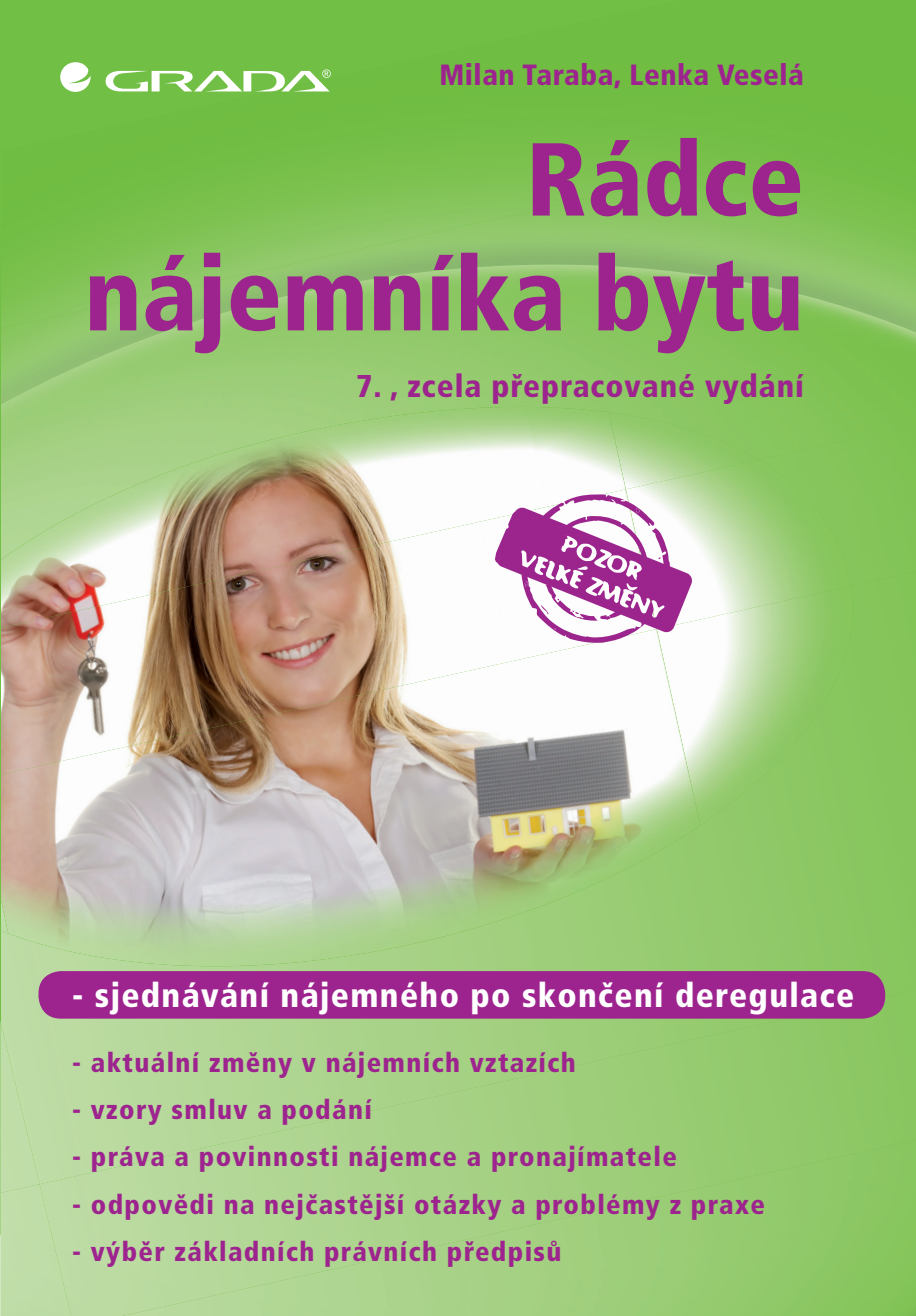
<style>
.page{position:relative;width:916px;height:1316px;background:#fff}
.page>*{position:absolute;margin:0;border:0;box-sizing:border-box;transform-origin:0 0}
.t1{font:900 condensed 103.5px/114.8px "Frutiger CE";color:#9d248e;text-align:right}
.t2{font:900 condensed 33.75px "Frutiger CE";letter-spacing:.04em;color:#fff}
.t3{font:900 condensed 31.5px "Frutiger CE";letter-spacing:.03em;color:#9d248e}
.t4{font:900 condensed 29.25px "Frutiger CE";letter-spacing:.02em;color:#9d248e}
.t5{font:900 condensed 27px "Frutiger CE";letter-spacing:.05em;color:#9d248e}
</style>
<div class="page">
<div style="left:1px;top:0;width:914px;height:121px;background:#71bd43"></div>
<img style="left:1px;top:121px;width:914px;height:143px">
<img style="left:1px;top:264px;width:914px;height:156px">
<img style="left:74px;top:1000px;width:841px;height:315px">
<div style="left:759px;top:420px;width:156px;height:146px;background:#83c458"></div>
<div style="left:850px;top:566px;width:65px;height:434px;background:#86c55b"></div>
<div style="left:799px;top:665px;width:76px;height:352px;background:#8bc762"></div>
<div style="left:1px;top:966px;width:188px;height:218px;background:#bbdba1"></div>
<div style="left:700px;top:825px;width:99px;height:209px;background:#90c969"></div>
<img style="left:144px;top:833px;width:579px;height:319px">
<img style="left:626px;top:407px;width:133px;height:53px">
<img style="left:626px;top:460px;width:224px;height:126px">
<img style="left:694px;top:586px;width:170px;height:239px">
<img style="left:1px;top:407px;width:519px;height:114px">
<img style="left:520px;top:407px;width:106px;height:82px">
<img style="left:1px;top:521px;width:477px;height:174px">
<img style="left:479px;top:489px;width:178px;height:94px">
<img style="left:1px;top:695px;width:352px;height:271px">
<img style="left:353px;top:629px;width:345px;height:186px">
<img style="left:15px;top:815px;width:685px;height:151px">
<svg style="left:60px;top:62px;width:31px;height:30px"></svg>
<svg style="left:105px;top:69px;width:226px;height:22px"></svg>
<div style="left:38px;top:971px;width:847px;height:47px;background:#9d248e;border-radius:22px"></div>
<svg style="left:494px;top:494px;width:199px;height:149px"></svg>
<div style="left:1px;top:1184px;width:73px;height:131px;background:#bfdda7"></div>
<div style="left:1px;top:1020px;width:39px;height:172px;background:#bfdda7"></div>
<img style="left:0;top:0;width:1px;height:1235px">
<img style="left:0;top:1235px;width:1px;height:80px">
<p class="t4" style="left:439px;top:63px;width:366px">Milan Taraba, Lenka Veselá</p>
<h1 class="t1" style="left:84px;top:129px;width:721px">Rádce nájemníka bytu</h1>
<p class="t3" style="left:356px;top:372px;width:449px">7. , zcela přepracované vydání</p>
<p class="t2" style="left:72px;top:980px;width:783px">- sjednávání nájemného po skončení deregulace</p>
<p class="t5" style="left:72px;top:1051px;width:505px">- aktuální změny v nájemních vztazích</p>
<p class="t5" style="left:72px;top:1098px;width:301px">- vzory smluv a podání</p>
<p class="t5" style="left:72px;top:1145px;width:606px">- práva a povinnosti nájemce a pronajímatele</p>
<p class="t5" style="left:72px;top:1192px;width:694px">- odpovědi na nejčastější otázky a problémy z praxe</p>
<p class="t5" style="left:72px;top:1240px;width:490px">- výběr základních právních předpisů</p>
</div>
